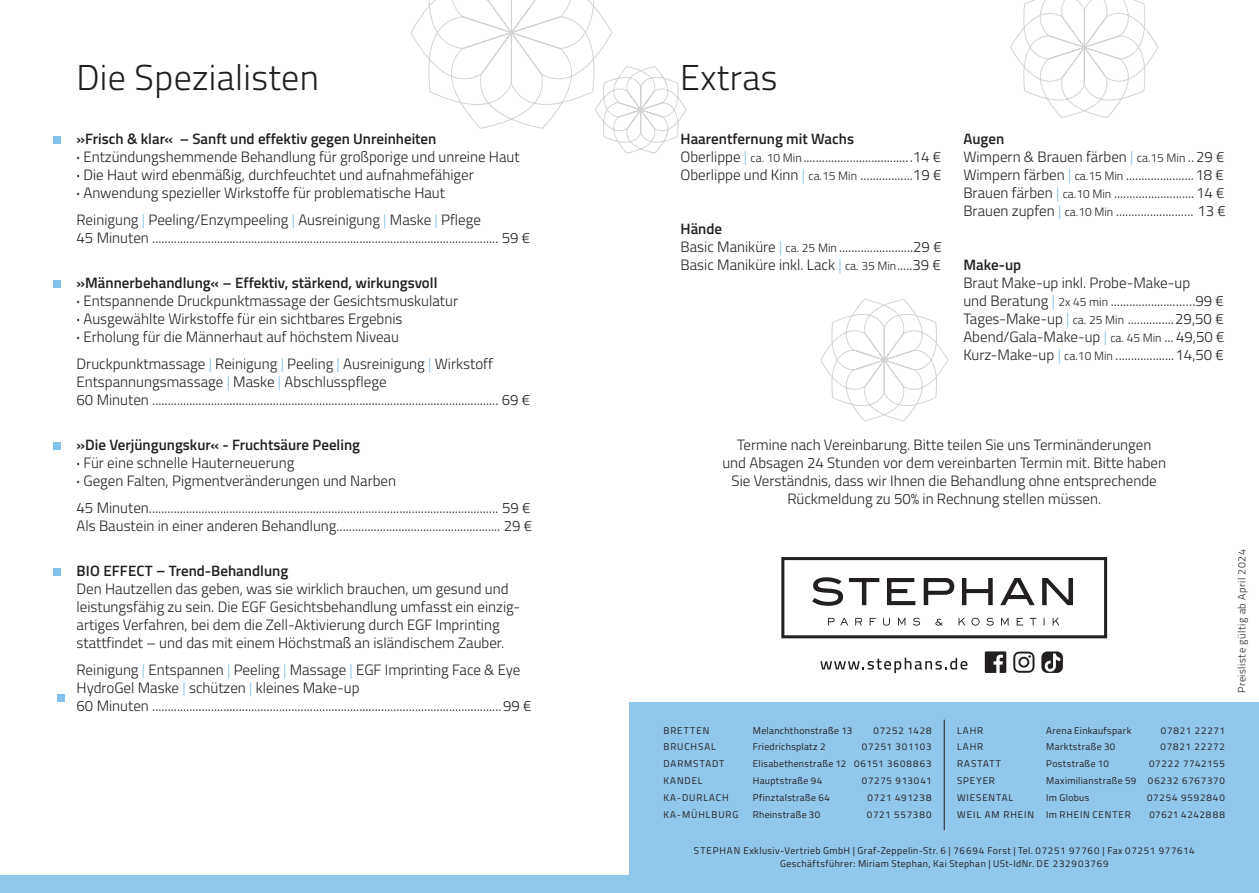
<style>
.page{position:relative;width:1259px;height:893px;background:#fff}
.page>*{position:absolute;margin:0;border:0;box-sizing:border-box;transform-origin:0 0}
.t1{font:300 36px "Titillium";letter-spacing:.01em;color:#231f20}
.t2{font:300 15px/18px "Titillium";color:#231f20}
.t3{font:600 15px "Titillium";color:#231f20}
.t4{font:300 10.5px "Titillium";letter-spacing:.05em;color:#231f20}
.t5{font:9.75px/12.8px "Titillium";letter-spacing:.05em;color:#231f20;text-align:center}
.t6{font:9.75px "Titillium";letter-spacing:.09em;color:#231f20}
.t7{font:9.75px "Titillium";letter-spacing:.08em;color:#231f20}
.t8{font:9.75px "Titillium";letter-spacing:.075em;color:#231f20}
.t9{font:9.75px "Titillium";letter-spacing:.03em;color:#231f20}
.t10{font:9.75px "Titillium";letter-spacing:.1em;color:#231f20}
.t11{font:9.75px "Titillium";letter-spacing:.07em;color:#231f20}
.t12{font:9.75px "Titillium";letter-spacing:.085em;color:#231f20}
.t13{font:9.75px "Titillium";letter-spacing:.095em;color:#231f20}
.t14{font:9.75px "Titillium";letter-spacing:.115em;color:#231f20}
.s1{font-weight:600}
.s2{color:#82c1ea}
.s3{font-size:12px}
</style>
<div class="page">
<div style="left:0;top:876px;width:629px;height:17px;background:#90c7ec"></div>
<div style="left:629px;top:702px;width:630px;height:191px;background:#90c7ec"></div>
<div style="left:53px;top:137px;width:7px;height:7px;background:#82c1ea"></div>
<div style="left:53px;top:569px;width:7px;height:7px;background:#82c1ea"></div>
<div style="left:53px;top:281px;width:7px;height:7px;background:#82c1ea"></div>
<div style="left:53px;top:443px;width:7px;height:7px;background:#82c1ea"></div>
<div style="left:57px;top:695px;width:7px;height:7px;background:#82c1ea"></div>
<hr style="left:944px;top:720px;width:1px;height:110px;background:#231f20">
<svg style="left:410px;top:0;width:277px;height:154px"></svg>
<svg style="left:1010px;top:0;width:149px;height:118px"></svg>
<svg style="left:820px;top:299px;width:128px;height:122px"></svg>
<svg style="left:781px;top:557px;width:326px;height:81px"></svg>
<svg style="left:820px;top:658px;width:147px;height:15px"></svg>
<svg style="left:1013px;top:652px;width:21px;height:21px"></svg>
<svg style="left:985px;top:651px;width:21px;height:22px"></svg>
<img style="left:1041px;top:651px;width:22px;height:22px">
<h1 class="t1" style="left:76px;top:51px;width:244px">Die Spezialisten</h1>
<p class="t2" style="left:77px;top:129px;width:444px"><span class="s1">»Frisch &amp; klar« – Sanft und effektiv gegen Unreinheiten<br>·</span> Entzündungshemmende Behandlung für großporige und unreine Haut <span class="s1">·</span> Die Haut wird ebenmäßig, durchfeuchtet und aufnahmefähiger<br><span class="s1">·</span> Anwendung spezieller Wirkstoffe für problematische Haut</p>
<p class="t2" style="left:77px;top:210px;width:455px">Reinigung <span class="s2">|</span> Peeling/Enzympeeling <span class="s2">|</span> Ausreinigung <span class="s2">|</span> Maske <span class="s2">|</span> Pflege<br>45 Minuten ................................................................................................................ 59 €</p>
<p class="t2" style="left:77px;top:273px;width:383px"><span class="s1">»Männerbehandlung« – Effektiv, stärkend, wirkungsvoll<br>·</span> Entspannende Druckpunktmassage der Gesichtsmuskulatur <span class="s1">·</span> Ausgewählte Wirkstoffe für ein sichtbares Ergebnis<br><span class="s1">·</span> Erholung für die Männerhaut auf höchstem Niveau</p>
<p class="t2" style="left:77px;top:354px;width:455px">Druckpunktmassage <span class="s2">|</span> Reinigung <span class="s2">|</span> Peeling <span class="s2">|</span> Ausreinigung <span class="s2">|</span> Wirkstoff<br>Entspannungsmassage <span class="s2">|</span> Maske <span class="s2">|</span> Abschlusspflege<br>60 Minuten ................................................................................................................ 69 €</p>
<p class="t2" style="left:77px;top:435px;width:321px"><span class="s1">»Die Verjüngungskur« - Fruchtsäure Peeling<br>·</span> Für eine schnelle Hauterneuerung<br><span class="s1">·</span> Gegen Falten, Pigmentveränderungen und Narben</p>
<p class="t2" style="left:77px;top:498px;width:457px">45 Minuten................................................................................................................. 59 €<br>Als Baustein in einer anderen Behandlung..................................................... 29 €</p>
<p class="t3" style="left:77px;top:559px;width:213px">BIO EFFECT – Trend-Behandlung</p>
<p class="t2" style="left:77px;top:579px;width:445px">Den Hautzellen das geben, was sie wirklich brauchen, um gesund und leistungsfähig zu sein. Die EGF Gesichtsbehandlung umfasst ein einzig&shy;artiges Verfahren, bei dem die Zell-Aktivierung durch EGF Imprinting stattfindet – und das mit einem Höchstmaß an isländischem Zauber.</p>
<p class="t2" style="left:77px;top:660px;width:456px">Reinigung <span class="s2">|</span> Entspannen <span class="s2">|</span> Peeling <span class="s2">|</span> Massage <span class="s2">|</span> EGF Imprinting Face &amp; Eye<br>HydroGel Maske <span class="s2">|</span> schützen <span class="s2">|</span> kleines Make-up<br>60 Minuten ................................................................................................................. 99 €</p>
<h1 class="t1" style="left:680px;top:51px;width:99px">Extras</h1>
<p class="t2" style="left:680px;top:129px;width:262px"><span class="s1">Haarentfernung mit Wachs<br></span>Oberlippe <span class="s2">|</span> <span class="s3">ca. 10 Min</span> ...................................14 €<br>Oberlippe und Kinn <span class="s2">|</span> <span class="s3">ca.15 Min</span> .................19 €</p>
<p class="t2" style="left:680px;top:219px;width:263px"><span class="s1">Hände<br></span>Basic Maniküre <span class="s2">|</span> <span class="s3">ca. 25 Min</span> ........................29 €<br>Basic Maniküre inkl. Lack <span class="s2">|</span> <span class="s3">ca. 35 Min</span>.....39 €</p>
<p class="t2" style="left:963px;top:129px;width:264px"><span class="s1">Augen<br></span>Wimpern &amp; Brauen färben <span class="s2">|</span> <span class="s3">ca.15 Min</span> .. 29 € Wimpern färben <span class="s2">|</span> <span class="s3">ca.15 Min</span> ......................18 € Brauen färben <span class="s2">|</span> <span class="s3">ca.10 Min</span> .......................... 14 € Brauen zupfen <span class="s2">|</span> <span class="s3">ca.10 Min</span> ......................... 13 €</p>
<p class="t3" style="left:963px;top:253px;width:59px">Make-up</p>
<p class="t2" style="left:963px;top:273px;width:263px">Braut Make-up inkl. Probe-Make-up<br>und Beratung <span class="s2">|</span> <span class="s3">2x 45 min</span> ...........................99 € Tages-Make-up <span class="s2">|</span> <span class="s3">ca. 25 Min</span> ...............29,50 € Abend/Gala-Make-up <span class="s2">|</span> <span class="s3">ca. 45 Min</span> ... 49,50 € Kurz-Make-up <span class="s2">|</span> <span class="s3">ca.10 Min</span> ...................14,50 €</p>
<p class="t2" style="left:722px;top:435px;width:445px;text-align:center">Termine nach Vereinbarung. Bitte teilen Sie uns Terminänderungen<br>und Absagen 24 Stunden vor dem vereinbarten Termin mit. Bitte haben Sie Verständnis, dass wir Ihnen die Behandlung ohne entsprechende Rückmeldung zu 50% in Rechnung stellen müssen.</p>
<p class="t4" style="left:1234px;top:693px;width:145px;rotate:-90deg">Preisliste gültig ab April 2024</p>
<p class="t13" style="left:663px;top:723px;width:47px">BRETTEN</p>
<p class="t5" style="left:753px;top:723px;width:101px">Melanchthonstraße 13</p>
<p class="t7" style="left:873px;top:723px;width:59px">07252 1428</p>
<p class="t6" style="left:663px;top:740px;width:54px">BRUCHSAL</p>
<p class="t9" style="left:753px;top:740px;width:74px">Friedrichsplatz 2</p>
<p class="t8" style="left:862px;top:740px;width:71px">07251 301103</p>
<p class="t6" style="left:663px;top:757px;width:62px">DARMSTADT</p>
<p class="t5" style="left:753px;top:757px;width:180px">Elisabethenstraße 12 06151 3608863</p>
<p class="t5" style="left:663px;top:774px;width:41px">KANDEL</p>
<p class="t5" style="left:753px;top:774px;width:71px">Hauptstraße 94</p>
<p class="t8" style="left:862px;top:773px;width:71px">07275 913041</p>
<p class="t6" style="left:663px;top:790px;width:67px">KA-DURLACH</p>
<p class="t5" style="left:753px;top:791px;width:79px">Pfinztalstraße 64</p>
<p class="t8" style="left:867px;top:790px;width:65px">0721 491238</p>
<p class="t6" style="left:663px;top:807px;width:76px">KA-MÜHLBURG</p>
<p class="t5" style="left:753px;top:807px;width:69px">Rheinstraße 30</p>
<p class="t7" style="left:867px;top:807px;width:66px">0721 557380</p>
<p class="t5" style="left:957px;top:723px;width:28px">LAHR</p>
<p class="t5" style="left:1046px;top:723px;width:87px">Arena Einkaufspark</p>
<p class="t7" style="left:1160px;top:723px;width:66px">07821 22271</p>
<p class="t5" style="left:957px;top:740px;width:28px">LAHR</p>
<p class="t5" style="left:1046px;top:740px;width:71px">Marktstraße 30</p>
<p class="t12" style="left:1160px;top:740px;width:66px">07821 22272</p>
<p class="t14" style="left:957px;top:757px;width:46px">RASTATT</p>
<p class="t5" style="left:1046px;top:757px;width:64px">Poststraße 10</p>
<p class="t7" style="left:1149px;top:757px;width:77px">07222 7742155</p>
<p class="t5" style="left:957px;top:774px;width:39px">SPEYER</p>
<p class="t5" style="left:1046px;top:774px;width:180px">Maximilianstraße 59 06232 6767370</p>
<p class="t6" style="left:957px;top:790px;width:58px">WIESENTAL</p>
<p class="t9" style="left:1046px;top:790px;width:44px">Im Globus</p>
<p class="t6" style="left:1147px;top:790px;width:79px">07254 9592840</p>
<p class="t10" style="left:957px;top:807px;width:175px">WEIL AM RHEIN Im RHEIN CENTER</p>
<p class="t11" style="left:1149px;top:807px;width:77px">07621 4242888</p>
<p class="t5" style="left:694px;top:844px;width:502px">STEPHAN Exklusiv-Vertrieb GmbH | Graf-Zeppelin-Str. 6 | 76694 Forst | Tel. 07251 97760 | Fax 07251 977614<br>Geschäftsführer: Miriam Stephan, Kai Stephan | USt-IdNr. DE 232903769</p>
</div>
